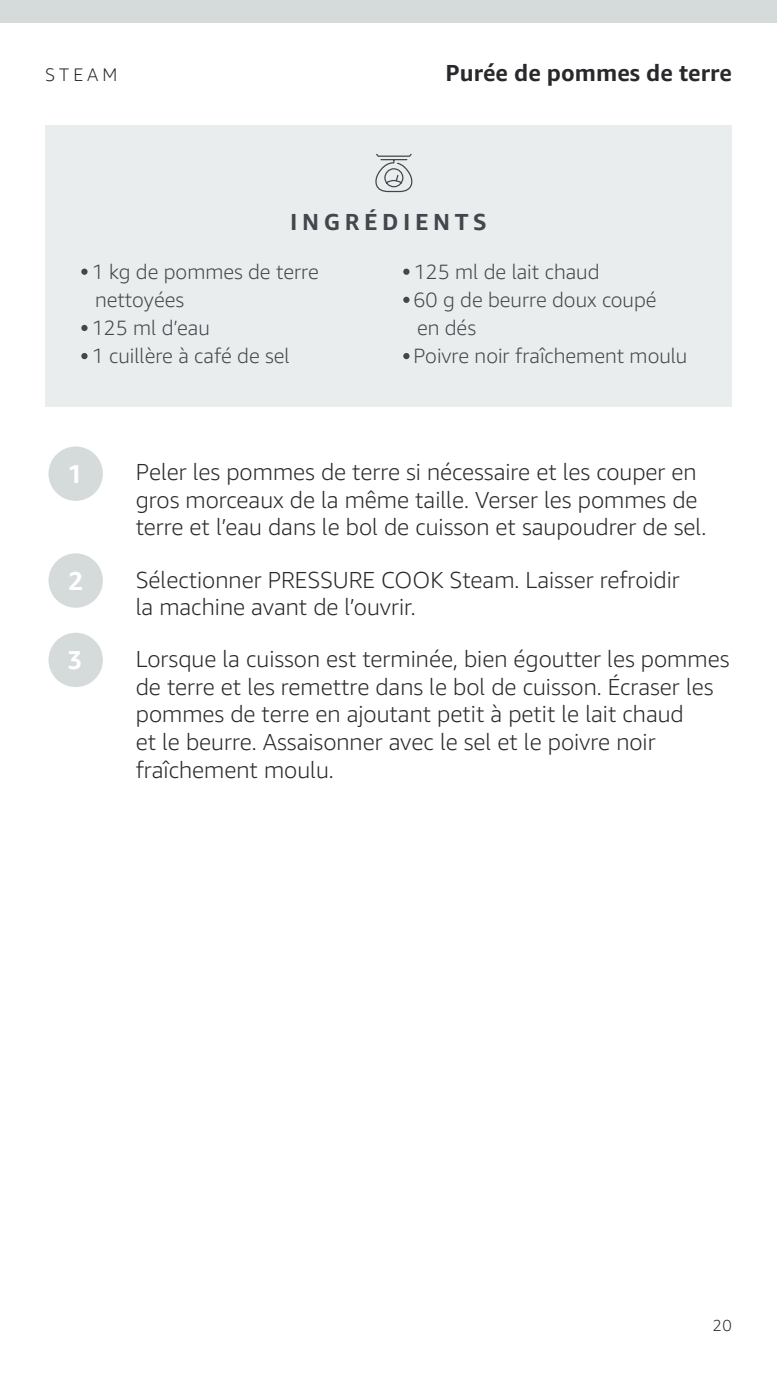
<style>
.page{position:relative;width:777px;height:1380px;background:#fff}
.page>*{position:absolute;margin:0;border:0;box-sizing:border-box;transform-origin:0 0}
.t1{font:700 25.75px "Amazon Ember";color:#fff}
.t2{font:300 23.12px/27.8px "Amazon Ember";color:#28292b}
.t3{font:700 23.12px "Amazon Ember";color:#28292b}
.t4{font:700 23.12px "Amazon Ember";letter-spacing:.2em;color:#45454d}
.t5{font:300 20.62px/28.1px "Amazon Ember";color:#45454d}
.t6{font:300 18.12px "Amazon Ember";letter-spacing:.22em;color:#28292b}
.t7{font:300 15.94px "Amazon Ember";color:#28292b}
</style>
<div class="page">
<div style="left:0;top:0;width:776px;height:22px;background:#d5dbdb"></div>
<div style="left:45px;top:126px;width:686px;height:281px;background:#eaeded"></div>
<svg style="left:375px;top:153px;width:38px;height:40px"></svg>
<div style="left:48px;top:446px;width:55px;height:55px;background:#d5dbdb;border-radius:50%"></div>
<div style="left:48px;top:553px;width:55px;height:55px;background:#d5dbdb;border-radius:50%"></div>
<div style="left:48px;top:633px;width:55px;height:54px;background:#d5dbdb;border-radius:50%"></div>
<svg style="left:81px;top:269px;width:6px;height:6px"></svg>
<svg style="left:81px;top:325px;width:6px;height:6px"></svg>
<svg style="left:81px;top:353px;width:6px;height:6px"></svg>
<svg style="left:403px;top:269px;width:6px;height:6px"></svg>
<svg style="left:403px;top:297px;width:6px;height:6px"></svg>
<svg style="left:403px;top:353px;width:6px;height:6px"></svg>
<p class="t6" style="left:45px;top:64px;width:74px">STEAM</p>
<p class="t3" style="left:445px;top:59px;width:288px">Purée de pommes de terre</p>
<p class="t4" style="left:290px;top:207px;width:198px">INGRÉDIENTS</p>
<p class="t5" style="left:91px;top:257px;width:228px">1 kg de pommes de terre nettoyées<br>125 ml d’eau<br>1 cuillère à café de sel</p>
<p class="t5" style="left:413px;top:257px;width:275px">125 ml de lait chaud<br>60 g de beurre doux coupé<br>en dés<br>Poivre noir fraîchement moulu</p>
<p class="t1" style="left:68px;top:458px;width:17px">1</p>
<p class="t1" style="left:68px;top:565px;width:17px">2</p>
<p class="t1" style="left:68px;top:644px;width:15px">3</p>
<p class="t2" style="left:136px;top:458px;width:572px">Peler les pommes de terre si nécessaire et les couper en gros morceaux de la même taille. Verser les pommes de terre et l’eau dans le bol de cuisson et saupoudrer de sel.</p>
<p class="t2" style="left:136px;top:566px;width:545px">Sélectionner PRESSURE COOK Steam. Laisser refroidir la machine avant de l’ouvrir.</p>
<p class="t2" style="left:136px;top:645px;width:595px">Lorsque la cuisson est terminée, bien égoutter les pommes de terre et les remettre dans le bol de cuisson. Écraser les pommes de terre en ajoutant petit à petit le lait chaud<br>et le beurre. Assaisonner avec le sel et le poivre noir fraîchement moulu.</p>
<p class="t7" style="left:712px;top:1315px;width:21px">20</p>
</div>
